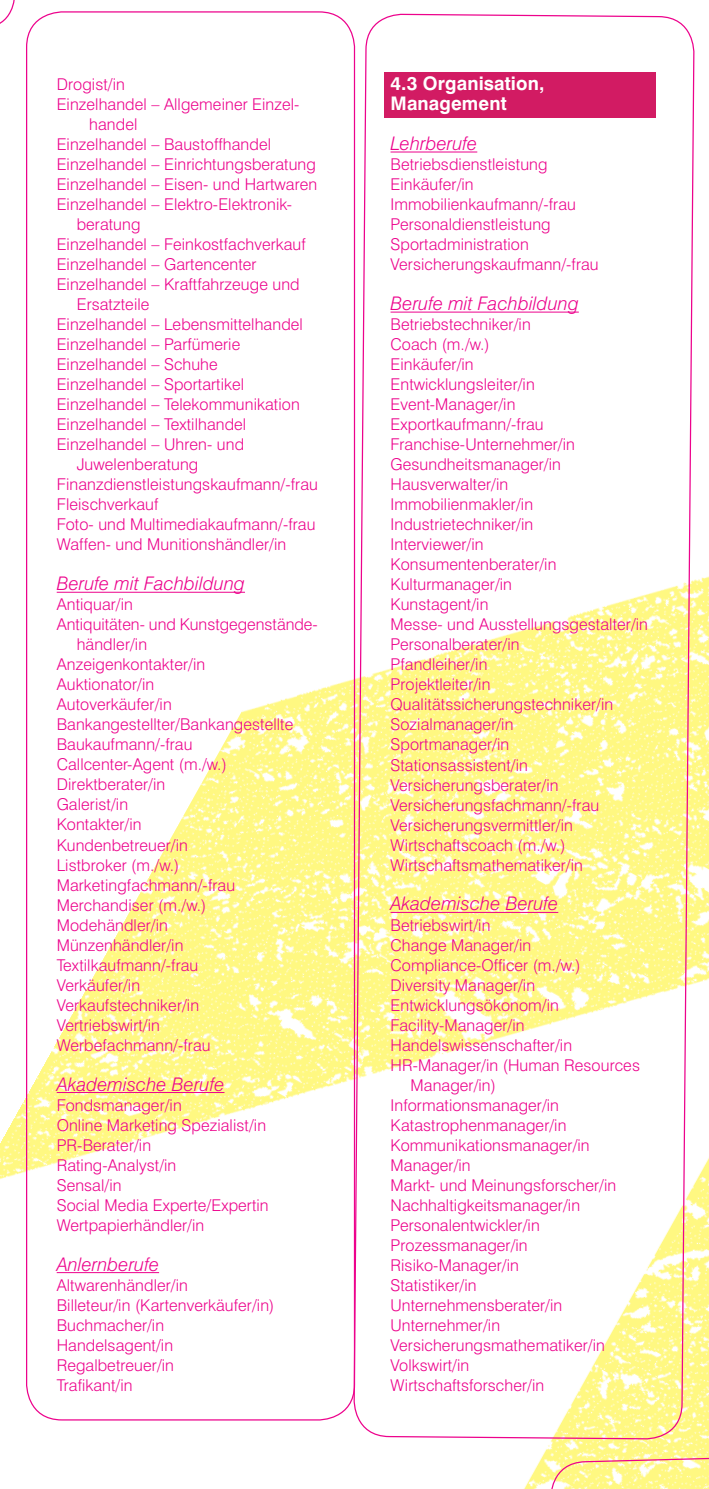
<style>
.page{position:relative;width:709px;height:1489px;background:#fff}
.page>*{position:absolute;margin:0;border:0;box-sizing:border-box;transform-origin:0 0}
.t1{font:italic 300 18.75px "Swiss 721 BT";letter-spacing:.005em;color:#ed028c}
.t2{font:700 18.75px/20px "Swiss 721 BT";letter-spacing:.005em;color:#fff}
.t3{font:300 16.25px/20px "Swiss 721 BT";letter-spacing:.005em;color:#ed028c}
</style>
<div class="page">
<img style="left:0;top:11px;width:709px;height:1477px">
<svg style="left:549px;top:1402px;width:160px;height:86px"></svg>
<svg style="left:0;top:0;width:15px;height:28px"></svg>
<svg style="left:353px;top:13px;width:342px;height:1426px"></svg>
<hr style="left:57px;top:592px;width:188px;height:1px;background:#ed028c">
<hr style="left:57px;top:1092px;width:167px;height:1px;background:#ed028c">
<hr style="left:57px;top:1272px;width:102px;height:1px;background:#ed028c">
<hr style="left:390px;top:152px;width:87px;height:1px;background:#ed028c">
<hr style="left:390px;top:312px;width:189px;height:1px;background:#ed028c">
<hr style="left:390px;top:912px;width:168px;height:1px;background:#ed028c">
<p class="t3" style="left:57px;top:74px;width:70px">Drogist/in</p>
<p class="t3" style="left:57px;top:94px;width:244px">Einzelhandel – Allgemeiner Einzel-</p>
<p class="t3" style="left:89px;top:114px;width:50px">handel</p>
<p class="t3" style="left:57px;top:134px;width:216px">Einzelhandel – Baustoffhandel</p>
<p class="t3" style="left:57px;top:154px;width:261px">Einzelhandel – Einrichtungsberatung</p>
<p class="t3" style="left:57px;top:174px;width:262px">Einzelhandel – Eisen- und Hartwaren</p>
<p class="t3" style="left:57px;top:194px;width:237px">Einzelhandel – Elektro-Elektronik-</p>
<p class="t3" style="left:77px;top:214px;width:65px">beratung</p>
<p class="t3" style="left:57px;top:234px;width:250px">Einzelhandel – Feinkostfachverkauf</p>
<p class="t3" style="left:57px;top:254px;width:201px">Einzelhandel – Gartencenter</p>
<p class="t3" style="left:57px;top:274px;width:244px">Einzelhandel – Kraftfahrzeuge und</p>
<p class="t3" style="left:77px;top:294px;width:74px">Ersatzteile</p>
<p class="t3" style="left:57px;top:314px;width:248px">Einzelhandel – Lebensmittelhandel</p>
<p class="t3" style="left:57px;top:334px;width:185px">Einzelhandel – Parfümerie</p>
<p class="t3" style="left:57px;top:354px;width:163px">Einzelhandel – Schuhe</p>
<p class="t3" style="left:57px;top:374px;width:189px">Einzelhandel – Sportartikel</p>
<p class="t3" style="left:57px;top:394px;width:245px">Einzelhandel – Telekommunikation</p>
<p class="t3" style="left:57px;top:414px;width:191px">Einzelhandel – Textilhandel</p>
<p class="t3" style="left:57px;top:434px;width:189px">Einzelhandel – Uhren- und</p>
<p class="t3" style="left:77px;top:454px;width:123px">Juwelenberatung</p>
<p class="t3" style="left:57px;top:474px;width:263px">Finanzdienstleistungskaufmann/-frau</p>
<p class="t3" style="left:57px;top:494px;width:103px">Fleischverkauf</p>
<p class="t3" style="left:57px;top:514px;width:260px">Foto- und Multimediakaufmann/-frau</p>
<p class="t3" style="left:57px;top:534px;width:231px">Waffen- und Munitionshändler/in</p>
<p class="t1" style="left:57px;top:572px;width:190px">Berufe mit Fachbildung</p>
<p class="t3" style="left:57px;top:594px;width:78px">Antiquar/in</p>
<p class="t3" style="left:57px;top:614px;width:263px">Antiquitäten- und Kunstgegenstände-</p>
<p class="t3" style="left:77px;top:634px;width:72px">händler/in</p>
<p class="t3" style="left:57px;top:654px;width:150px">Anzeigenkontakter/in</p>
<p class="t3" style="left:57px;top:674px;width:99px">Auktionator/in</p>
<p class="t3" style="left:57px;top:694px;width:117px">Autoverkäufer/in</p>
<p class="t3" style="left:57px;top:714px;width:238px">Bankangestellter/Bankangestellte</p>
<p class="t3" style="left:57px;top:734px;width:137px">Baukaufmann/-frau</p>
<p class="t3" style="left:57px;top:754px;width:172px">Callcenter-Agent (m./w.)</p>
<p class="t3" style="left:57px;top:774px;width:110px">Direktberater/in</p>
<p class="t3" style="left:57px;top:794px;width:73px">Galerist/in</p>
<p class="t3" style="left:57px;top:814px;width:86px">Kontakter/in</p>
<p class="t3" style="left:57px;top:834px;width:133px">Kundenbetreuer/in</p>
<p class="t3" style="left:57px;top:854px;width:124px">Listbroker (m./w.)</p>
<p class="t3" style="left:57px;top:874px;width:180px">Marketingfachmann/-frau</p>
<p class="t3" style="left:57px;top:894px;width:151px">Merchandiser (m./w.)</p>
<p class="t3" style="left:57px;top:914px;width:113px">Modehändler/in</p>
<p class="t3" style="left:57px;top:934px;width:128px">Münzenhändler/in</p>
<p class="t3" style="left:57px;top:954px;width:143px">Textilkaufmann/-frau</p>
<p class="t3" style="left:57px;top:974px;width:85px">Verkäufer/in</p>
<p class="t3" style="left:57px;top:994px;width:144px">Verkaufstechniker/in</p>
<p class="t3" style="left:57px;top:1014px;width:105px">Vertriebswirt/in</p>
<p class="t3" style="left:57px;top:1034px;width:155px">Werbefachmann/-frau</p>
<p class="t1" style="left:57px;top:1072px;width:169px">Akademische Berufe</p>
<p class="t3" style="left:57px;top:1094px;width:213px">Fondsmanager/in<br>Online Marketing Spezialist/in<br>PR-Berater/in<br>Rating-Analyst/in<br>Sensal/in<br>Social Media Experte/Expertin<br>Wertpapierhändler/in</p>
<p class="t1" style="left:57px;top:1252px;width:104px">Anlernberufe</p>
<p class="t3" style="left:57px;top:1274px;width:219px">Altwarenhändler/in<br>Billeteur/in (Kartenverkäufer/in)<br>Buchmacher/in<br>Handelsagent/in<br>Regalbetreuer/in<br>Trafikant/in</p>
<p class="t2" style="left:390px;top:73px;width:155px">4.3 Organisation,<br>Management</p>
<p class="t1" style="left:390px;top:132px;width:88px">Lehrberufe</p>
<p class="t3" style="left:390px;top:154px;width:210px">Betriebsdienstleistung<br>Einkäufer/in<br>Immobilienkaufmann/-frau<br>Personaldienstleistung<br>Sportadministration<br>Versicherungskaufmann/-frau</p>
<p class="t1" style="left:390px;top:292px;width:190px">Berufe mit Fachbildung</p>
<p class="t3" style="left:390px;top:314px;width:259px">Betriebstechniker/in<br>Coach (m./w.)<br>Einkäufer/in<br>Entwicklungsleiter/in<br>Event-Manager/in<br>Exportkaufmann/-frau<br>Franchise-Unternehmer/in<br>Gesundheitsmanager/in<br>Hausverwalter/in<br>Immobilienmakler/in<br>Industrietechniker/in<br>Interviewer/in<br>Konsumentenberater/in<br>Kulturmanager/in<br>Kunstagent/in<br>Messe- und Ausstellungsgestalter/in<br>Personalberater/in<br>Pfandleiher/in<br>Projektleiter/in<br>Qualitätssicherungstechniker/in<br>Sozialmanager/in<br>Sportmanager/in<br>Stationsassistent/in<br>Versicherungsberater/in<br>Versicherungsfachmann/-frau<br>Versicherungsvermittler/in<br>Wirtschaftscoach (m./w.)<br>Wirtschaftsmathematiker/in</p>
<p class="t1" style="left:390px;top:892px;width:169px">Akademische Berufe</p>
<p class="t3" style="left:390px;top:914px;width:101px">Betriebswirt/in</p>
<p class="t3" style="left:390px;top:934px;width:142px">Change Manager/in</p>
<p class="t3" style="left:390px;top:954px;width:192px">Compliance-Officer (m./w.)</p>
<p class="t3" style="left:390px;top:974px;width:146px">Diversity Manager/in</p>
<p class="t3" style="left:390px;top:994px;width:170px">Entwicklungsökonom/in</p>
<p class="t3" style="left:390px;top:1014px;width:136px">Facility-Manager/in</p>
<p class="t3" style="left:390px;top:1034px;width:183px">Handelswissenschafter/in</p>
<p class="t3" style="left:390px;top:1054px;width:251px">HR-Manager/in (Human Resources</p>
<p class="t3" style="left:410px;top:1074px;width:87px">Manager/in)</p>
<p class="t3" style="left:390px;top:1094px;width:170px">Informationsmanager/in</p>
<p class="t3" style="left:390px;top:1114px;width:177px">Katastrophenmanager/in</p>
<p class="t3" style="left:390px;top:1134px;width:201px">Kommunikationsmanager/in</p>
<p class="t3" style="left:390px;top:1154px;width:82px">Manager/in</p>
<p class="t3" style="left:390px;top:1174px;width:227px">Markt- und Meinungsforscher/in</p>
<p class="t3" style="left:390px;top:1194px;width:191px">Nachhaltigkeitsmanager/in</p>
<p class="t3" style="left:390px;top:1214px;width:151px">Personalentwickler/in</p>
<p class="t3" style="left:390px;top:1234px;width:139px">Prozessmanager/in</p>
<p class="t3" style="left:390px;top:1254px;width:130px">Risiko-Manager/in</p>
<p class="t3" style="left:390px;top:1274px;width:88px">Statistiker/in</p>
<p class="t3" style="left:390px;top:1294px;width:173px">Unternehmensberater/in</p>
<p class="t3" style="left:390px;top:1314px;width:111px">Unternehmer/in</p>
<p class="t3" style="left:390px;top:1334px;width:216px">Versicherungsmathematiker/in</p>
<p class="t3" style="left:390px;top:1354px;width:80px">Volkswirt/in</p>
<p class="t3" style="left:390px;top:1374px;width:155px">Wirtschaftsforscher/in</p>
</div>
